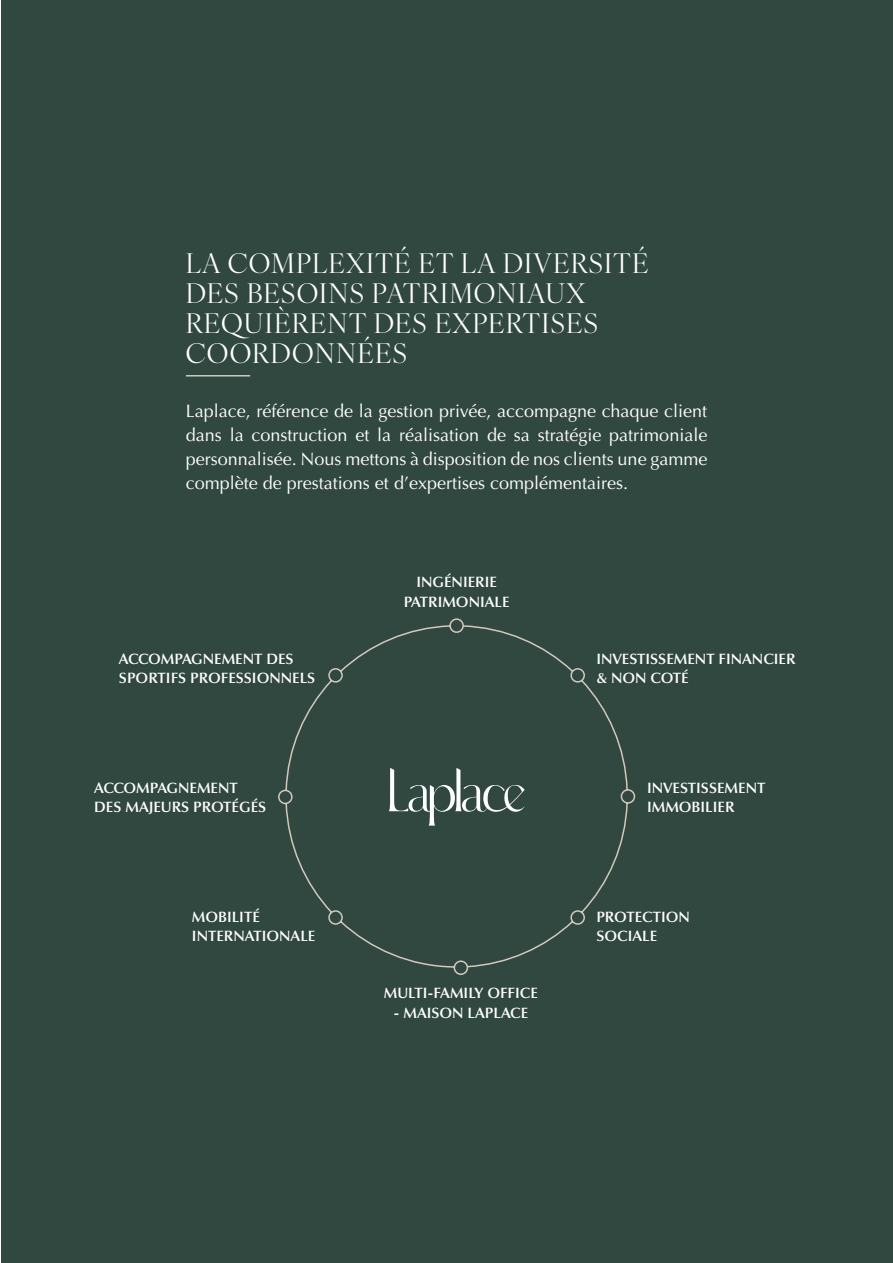
<style>
.page{position:relative;width:893px;height:1263px;background:#fff}
.page>*{position:absolute;margin:0;border:0;box-sizing:border-box;transform-origin:0 0}
.t1{font:27px/30px "Ivy Ora Display";letter-spacing:.05em;color:#fff}
.t2{font:18px/24px "Optima LT Pro";color:#fff;text-align:justify}
.t3{font:600 15px/19.5px "Optima LT Pro";color:#fff}
</style>
<div class="page">
<div style="left:1px;top:0;width:892px;height:1263px;background:#314840"></div>
<svg style="left:278px;top:618px;width:358px;height:357px"></svg>
<svg style="left:389px;top:768px;width:136px;height:57px"></svg>
<hr style="left:186px;top:375px;width:64px;height:1px;background:#d3c8be">
<h1 class="t1" style="left:186px;top:246px;width:464px">LA COMPLEXITÉ ET LA DIVERSITÉ<br>DES BESOINS PATRIMONIAUX<br>REQUIÈRENT DES EXPERTISES<br>COORDONNÉES</h1>
<p class="t2" style="left:186px;top:399px;width:523px">Laplace, référence de la gestion privée, accompagne chaque client dans la construction et la réalisation de sa stratégie patrimoniale personnalisée. Nous mettons à disposition de nos clients une gamme complète de prestations et d’expertises complémentaires.</p>
<p class="t3" style="left:404px;top:572px;width:107px;text-align:center">INGÉNIERIE<br>PATRIMONIALE</p>
<p class="t3" style="left:119px;top:648px;width:198px">ACCOMPAGNEMENT DES<br>SPORTIFS PROFESSIONNELS</p>
<p class="t3" style="left:596px;top:648px;width:201px">INVESTISSEMENT FINANCIER &amp; NON COTÉ</p>
<p class="t3" style="left:94px;top:777px;width:173px">ACCOMPAGNEMENT<br>DES MAJEURS PROTÉGÉS</p>
<p class="t3" style="left:647px;top:777px;width:120px">INVESTISSEMENT<br>IMMOBILIER</p>
<p class="t3" style="left:192px;top:906px;width:125px">MOBILITÉ<br>INTERNATIONALE</p>
<p class="t3" style="left:596px;top:906px;width:95px">PROTECTION<br>SOCIALE</p>
<p class="t3" style="left:384px;top:983px;width:156px">MULTI-FAMILY OFFICE</p>
<p class="t3" style="left:393px;top:1003px;width:136px">- MAISON LAPLACE</p>
</div>
